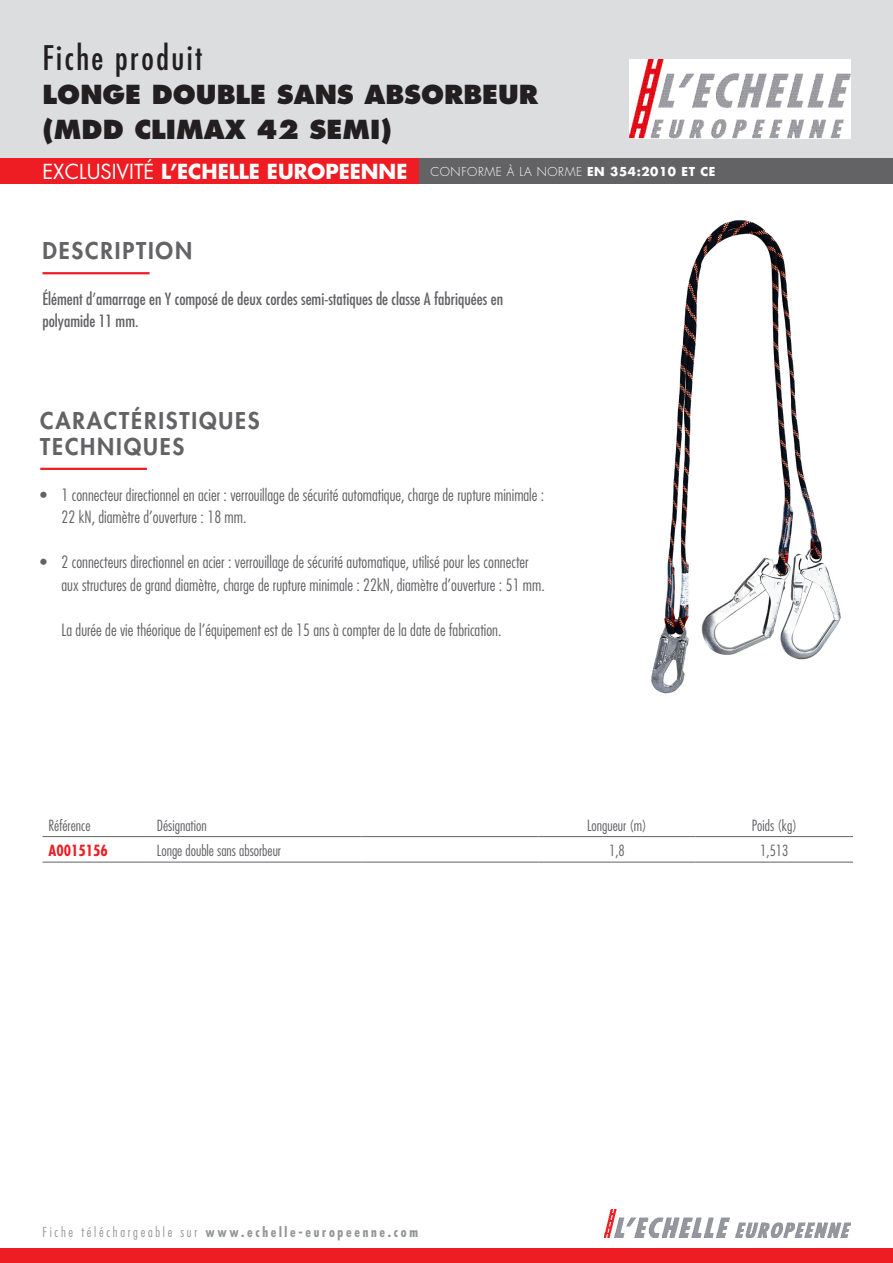
<style>
.page{position:relative;width:893px;height:1263px;background:#fff}
.page>*{position:absolute;margin:0;border:0;box-sizing:border-box;transform-origin:0 0}
.t1{font:condensed 33px "Futura Std";letter-spacing:.075em;color:#231f20}
.Nom_produit{font:800 25.5px/34.5px "Futura Std";color:#231f20}
.t2{font:800 22.5px/25.5px "Futura Std";letter-spacing:.08em;color:#636366}
.t3{font:700 20.1px "Futura Std";color:#fff}
.t4{font:300 condensed 16.5px "Futura Std";color:#636366}
.Texte_ACCROCHE{font:condensed 16.5px/22.5px "Futura Std";color:#636366}
.Tableau_TEXTE__gauche{font:300 condensed 15px "Futura Std";color:#636366}
.Tableau_TEXTE{font:300 condensed 15px "Futura Std";color:#636366}
.Tableau_TEXTE__gauche-2{font:700 condensed 15px "Futura Std";color:#ee1d23}
.t5{font:700 condensed 13.5px "Futura Std";letter-spacing:.2em;color:#939598}
.t6{font:300 condensed 13.5px "Futura Std";letter-spacing:.2em;color:#939598}
.t7{font:300 12px "Futura Std";letter-spacing:.05em;color:#fff}
.s1{font-weight:400}
.s2{font-weight:700}
</style>
<div class="page">
<hr style="left:43px;top:862px;width:108px;height:1px;background:#636366">
<hr style="left:151px;top:862px;width:210px;height:1px;background:#636366">
<hr style="left:361px;top:862px;width:177px;height:1px;background:#636366">
<hr style="left:538px;top:862px;width:158px;height:1px;background:#636366">
<hr style="left:696px;top:862px;width:157px;height:1px;background:#636366">
<hr style="left:43px;top:836px;width:108px;height:1px;background:#636366">
<hr style="left:151px;top:836px;width:210px;height:1px;background:#636366">
<hr style="left:361px;top:836px;width:177px;height:1px;background:#636366">
<hr style="left:538px;top:836px;width:158px;height:1px;background:#636366">
<hr style="left:696px;top:836px;width:157px;height:1px;background:#636366">
<img style="left:651px;top:220px;width:190px;height:474px">
<hr style="left:40px;top:468px;width:107px;height:2px;background:#ee1d23">
<hr style="left:43px;top:272px;width:107px;height:2px;background:#ee1d23">
<div style="left:0;top:0;width:893px;height:171px;background:#dcdddf"></div>
<div style="left:0;top:1249px;width:893px;height:14px;background:#ee1d23"></div>
<img style="left:605px;top:1209px;width:245px;height:28px">
<div style="left:0;top:158px;width:422px;height:26px;background:#ee1d23"></div>
<div style="left:419px;top:158px;width:474px;height:26px;background:#636366"></div>
<img style="left:629px;top:60px;width:221px;height:79px">
<p class="t1" style="left:43px;top:38px;width:161px">Fiche produit</p>
<p class="Nom_produit" style="left:43px;top:77px;width:497px">LONGE DOUBLE SANS ABSORBEUR (MDD CLIMAX 42 SEMI(</p>
<p class="t3" style="left:43px;top:158px;width:366px"><span class="s1">EXCLUSIVITÉ</span> ’L ECHELLE EUROPEENNE</p>
<p class="t7" style="left:430px;top:164px;width:287px">CONFORME À LA NORME <span class="s2">EN 354:2010 ET CE</span></p>
<p class="t2" style="left:43px;top:238px;width:151px">DESCRIPTION</p>
<p class="Texte_ACCROCHE" style="left:43px;top:287px;width:462px">Élément ’d amarrage en Y composé de deux cordes semi-statiques de classe A fabriquées en polyamide 11 mm.</p>
<p class="t2" style="left:40px;top:408px;width:221px">CARACTÉRISTIQUES<br>TECHNIQUES</p>
<p class="t4" style="left:62px;top:485px;width:484px">1 connecteur directionnel en acier : verrouillage de sécurité automatique, charge de rupture minimale :</p>
<p class="t4" style="left:40px;top:485px;width:8px">•</p>
<p class="t4" style="left:40px;top:552px;width:8px">•</p>
<p class="t4" style="left:62px;top:507px;width:186px">22 kN, diamètre ’d ouverture : 18 mm.</p>
<p class="t4" style="left:62px;top:552px;width:468px">2 connecteurs directionnel en acier : verrouillage de sécurité automatique, utilisé pour les connecter</p>
<p class="t4" style="left:62px;top:575px;width:485px">aux structures de grand diamètre, charge de rupture minimale : 22kN, diamètre ’d ouverture : 51 mm.</p>
<p class="t4" style="left:62px;top:620px;width:441px">La durée de vie théorique de ’l équipement est de 15 ans à compter de la date de fabrication.</p>
<p class="Tableau_TEXTE__gauche" style="left:49px;top:816px;width:43px">Référence</p>
<p class="Tableau_TEXTE__gauche-2" style="left:49px;top:841px;width:61px">A0015156</p>
<p class="Tableau_TEXTE__gauche" style="left:157px;top:816px;width:51px">Désignation</p>
<p class="Tableau_TEXTE__gauche" style="left:157px;top:841px;width:126px">Longe double sans absorbeur</p>
<p class="Tableau_TEXTE" style="left:587px;top:816px;width:61px">Longueur )m(</p>
<p class="Tableau_TEXTE" style="left:609px;top:841px;width:17px">1,8</p>
<p class="Tableau_TEXTE" style="left:752px;top:816px;width:47px">Poids (kg(</p>
<p class="Tableau_TEXTE" style="left:760px;top:841px;width:30px">1,513</p>
<p class="t6" style="left:43px;top:1224px;width:32px">Fiche</p>
<p class="t6" style="left:81px;top:1224px;width:92px">téléchargeable</p>
<p class="t6" style="left:181px;top:1224px;width:18px">sur</p>
<p class="t5" style="left:205px;top:1224px;width:214px">www.echelle-europeenne.com</p>
</div>
